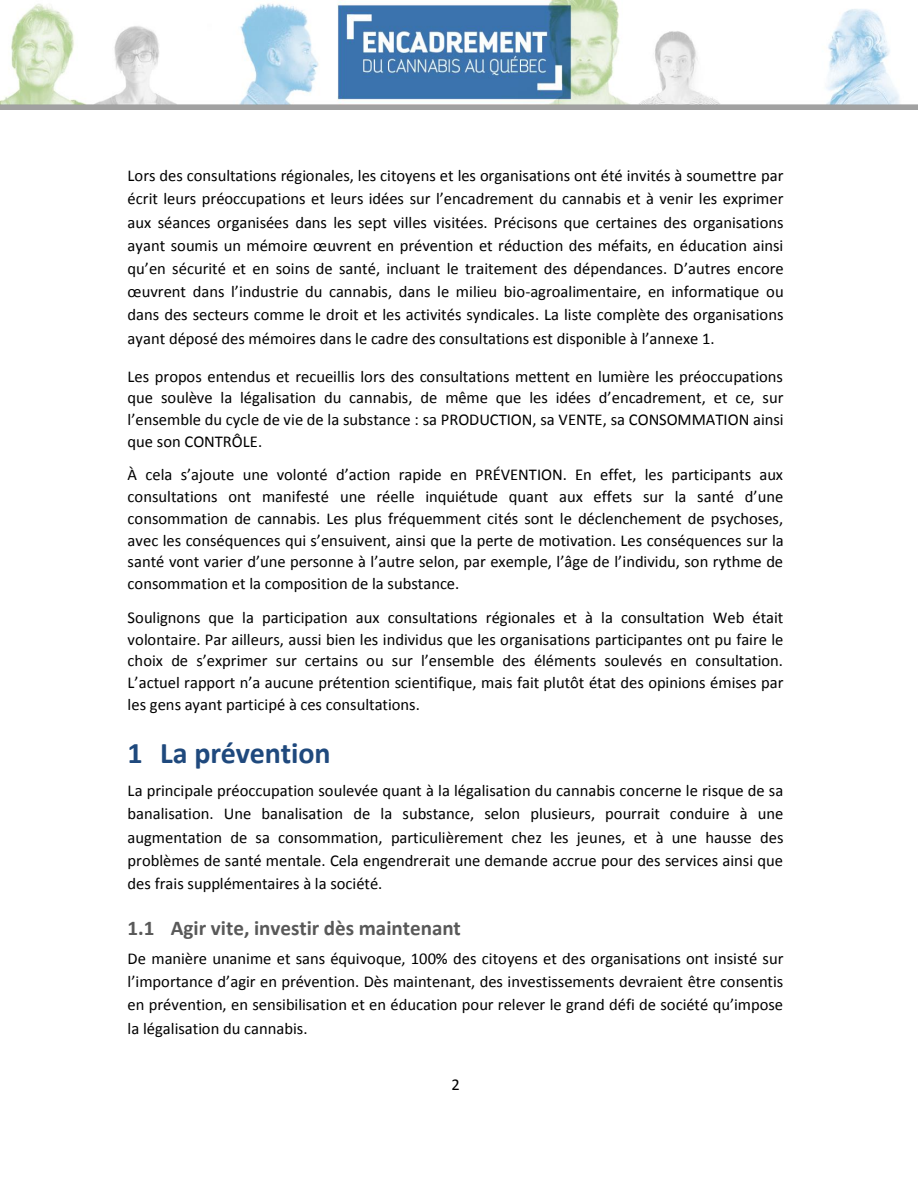
<style>
.page{position:relative;width:918px;height:1188px;background:#fff}
.page>*{position:absolute;margin:0;border:0;box-sizing:border-box;transform-origin:0 0}
.t1{font:700 30px "Calibri";letter-spacing:-.005em;color:#1f497d}
.t2{font:700 21px "Calibri";color:#595959}
.t3{font:16.5px/23.2px "Calibri";color:#000;text-align:justify}
</style>
<div class="page">
<img style="left:0;top:0;width:917px;height:109px">
<p class="t3" style="left:128px;top:166px;width:658px">Lors des consultations régionales, les citoyens et les organisations ont été invités à soumettre par écrit leurs préoccupations et leurs idées sur l’encadrement du cannabis et à venir les exprimer aux séances organisées dans les sept villes visitées. Précisons que certaines des organisations ayant soumis un mémoire œuvrent en prévention et réduction des méfaits, en éducation ainsi qu’en sécurité et en soins de santé, incluant le traitement des dépendances. D’autres encore œuvrent dans l’industrie du cannabis, dans le milieu bio-agroalimentaire, en informatique ou dans des secteurs comme le droit et les activités syndicales. La liste complète des organisations ayant déposé des mémoires dans le cadre des consultations est disponible à l’annexe 1.</p>
<p class="t3" style="left:128px;top:367px;width:658px;line-height:21.8px">Les propos entendus et recueillis lors des consultations mettent en lumière les préoccupations que soulève la légalisation du cannabis, de même que les idées d’encadrement, et ce, sur l’ensemble du cycle de vie de la substance : sa PRODUCTION, sa VENTE, sa CONSOMMATION ainsi que son CONTRÔLE.</p>
<p class="t3" style="left:128px;top:465px;width:658px;line-height:21.8px">À cela s’ajoute une volonté d’action rapide en PRÉVENTION. En effet, les participants aux consultations ont manifesté une réelle inquiétude quant aux effets sur la santé d’une consommation de cannabis. Les plus fréquemment cités sont le déclenchement de psychoses, avec les conséquences qui s’ensuivent, ainsi que la perte de motivation. Les conséquences sur la santé vont varier d’une personne à l’autre selon, par exemple, l’âge de l’individu, son rythme de consommation et la composition de la substance.</p>
<p class="t3" style="left:128px;top:608px;width:657px;line-height:21.8px">Soulignons que la participation aux consultations régionales et à la consultation Web était volontaire. Par ailleurs, aussi bien les individus que les organisations participantes ont pu faire le choix de s’exprimer sur certains ou sur l’ensemble des éléments soulevés en consultation.<br>L’actuel rapport n’a aucune prétention scientifique, mais fait plutôt état des opinions émises par les gens ayant participé à ces consultations.</p>
<h1 class="t1" style="left:128px;top:740px;width:205px">1 La prévention</h1>
<p class="t3" style="left:128px;top:780px;width:657px">La principale préoccupation soulevée quant à la légalisation du cannabis concerne le risque de sa banalisation. Une banalisation de la substance, selon plusieurs, pourrait conduire à une augmentation de sa consommation, particulièrement chez les jeunes, et à une hausse des problèmes de santé mentale. Cela engendrerait une demande accrue pour des services ainsi que des frais supplémentaires à la société.</p>
<h2 class="t2" style="left:128px;top:919px;width:335px">1.1 Agir vite, investir dès maintenant</h2>
<p class="t3" style="left:128px;top:948px;width:657px">De manière unanime et sans équivoque, 100% des citoyens et des organisations ont insisté sur l’importance d’agir en prévention. Dès maintenant, des investissements devraient être consentis en prévention, en sensibilisation et en éducation pour relever le grand défi de société qu’impose la légalisation du cannabis.</p>
<p class="t3" style="left:451px;top:1074px;width:10px">2</p>
</div>
